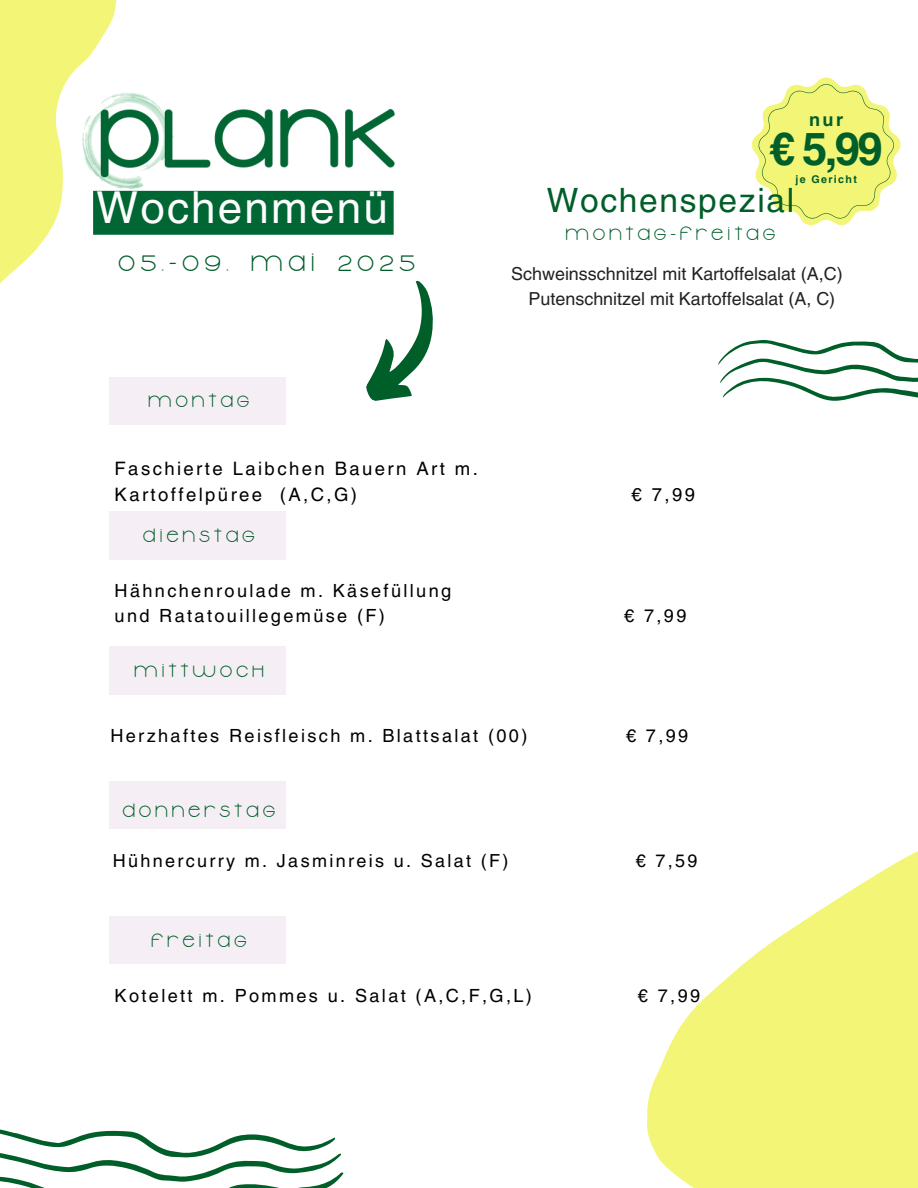
<style>
.page{position:relative;width:918px;height:1188px;background:#fff}
.page>*{position:absolute;margin:0;border:0;box-sizing:border-box;transform-origin:0 0}
.t1{font:700 45.45px "Helvetica LT Pro";color:#005e29}
.t2{font:43.95px "Helvetica LT Pro";letter-spacing:.05em;color:#fcfcfc}
.t3{font:33.45px "Helvetica LT Pro";letter-spacing:.05em;color:#005e29}
.t4{font:700 26.25px "Typolino";letter-spacing:.18em;color:#005e29}
.t5{font:700 19.2px "Typolino";letter-spacing:.18em;color:#005e29}
.t6{font:18.6px "Helvetica LT Pro";letter-spacing:.13em;color:#000}
.t7{font:18.15px "Helvetica LT Pro";letter-spacing:.13em;color:#000}
.t8{font:700 18.15px "Helvetica LT Pro";color:#005e29}
.t9{font:18px "Helvetica LT Pro";letter-spacing:.13em;color:#000}
.t10{font:17.85px "Helvetica LT Pro";color:#222}
.t11{font:700 10.65px "Helvetica LT Pro";letter-spacing:.13em;color:#005e29}
</style>
<div class="page">
<div style="left:110px;top:377px;width:176px;height:47px;background:#f5eff5"></div>
<div style="left:110px;top:512px;width:176px;height:47px;background:#f5eff5"></div>
<div style="left:110px;top:647px;width:176px;height:47px;background:#f5eff5"></div>
<div style="left:110px;top:782px;width:176px;height:47px;background:#f5eff5"></div>
<div style="left:110px;top:916px;width:176px;height:48px;background:#f5eff5"></div>
<svg style="left:0;top:1129px;width:344px;height:59px"></svg>
<svg style="left:0;top:0;width:117px;height:284px;fill:#f3f576"></svg>
<img style="left:75px;top:50px;width:320px;height:188px">
<svg style="left:718px;top:340px;width:200px;height:61px"></svg>
<svg style="left:647px;top:851px;width:271px;height:337px;fill:#f3f576"></svg>
<svg style="left:751px;top:77px;width:150px;height:149px"></svg>
<svg style="left:366px;top:280px;width:67px;height:121px"></svg>
<p class="t8" style="left:809px;top:113px;width:35px">nur</p>
<h1 class="t1" style="left:770px;top:132px;width:115px">€ 5,99</h1>
<p class="t2" style="left:97px;top:191px;width:293px">Wochenmenü</p>
<p class="t4" style="left:118px;top:251px;width:299px">05.-09. MAI 2025</p>
<p class="t5" style="left:148px;top:393px;width:103px">MONTAG</p>
<p class="t11" style="left:795px;top:175px;width:63px">je Gericht</p>
<p class="t3" style="left:547px;top:188px;width:249px">Wochenspezial</p>
<h5 class="t5" style="left:565px;top:225px;width:212px">MONTAG-FREITAG</h5>
<p class="t10" style="left:511px;top:267px;width:333px">Schweinsschnitzel mit Kartoffelsalat (A,C)</p>
<p class="t10" style="left:529px;top:292px;width:308px">Putenschnitzel mit Kartoffelsalat (A, C)</p>
<h6 class="t6" style="left:115px;top:462px;width:365px">Faschierte Laibchen Bauern Art m.</h6>
<p class="t6" style="left:115px;top:487px;width:244px">Kartoffelpüree (A,C,G)</p>
<p class="t6" style="left:632px;top:487px;width:65px">€ 7,99</p>
<p class="t5" style="left:143px;top:528px;width:114px">DIENSTAG</p>
<h3 class="t7" style="left:115px;top:584px;width:338px">Hähnchenroulade m. Käsefüllung</h3>
<h2 class="t7" style="left:115px;top:609px;width:272px">und Ratatouillegemüse (F)</h2>
<h2 class="t7" style="left:624px;top:609px;width:64px">€ 7,99</h2>
<p class="t5" style="left:134px;top:663px;width:131px">MITTWOCH</p>
<h5 class="t7" style="left:110px;top:729px;width:419px">Herzhaftes Reisfleisch m. Blattsalat (00)</h5>
<h5 class="t7" style="left:626px;top:729px;width:64px">€ 7,99</h5>
<p class="t5" style="left:122px;top:803px;width:155px">DONNERSTAG</p>
<p class="t9" style="left:113px;top:854px;width:397px">Hühnercurry m. Jasminreis u. Salat (F)</p>
<p class="t9" style="left:636px;top:854px;width:63px">€ 7,59</p>
<h5 class="t5" style="left:151px;top:932px;width:97px">FREITAG</h5>
<h4 class="t7" style="left:115px;top:988px;width:419px">Kotelett m. Pommes u. Salat (A,C,F,G,L)</h4>
<h4 class="t7" style="left:638px;top:988px;width:64px">€ 7,99</h4>
</div>
